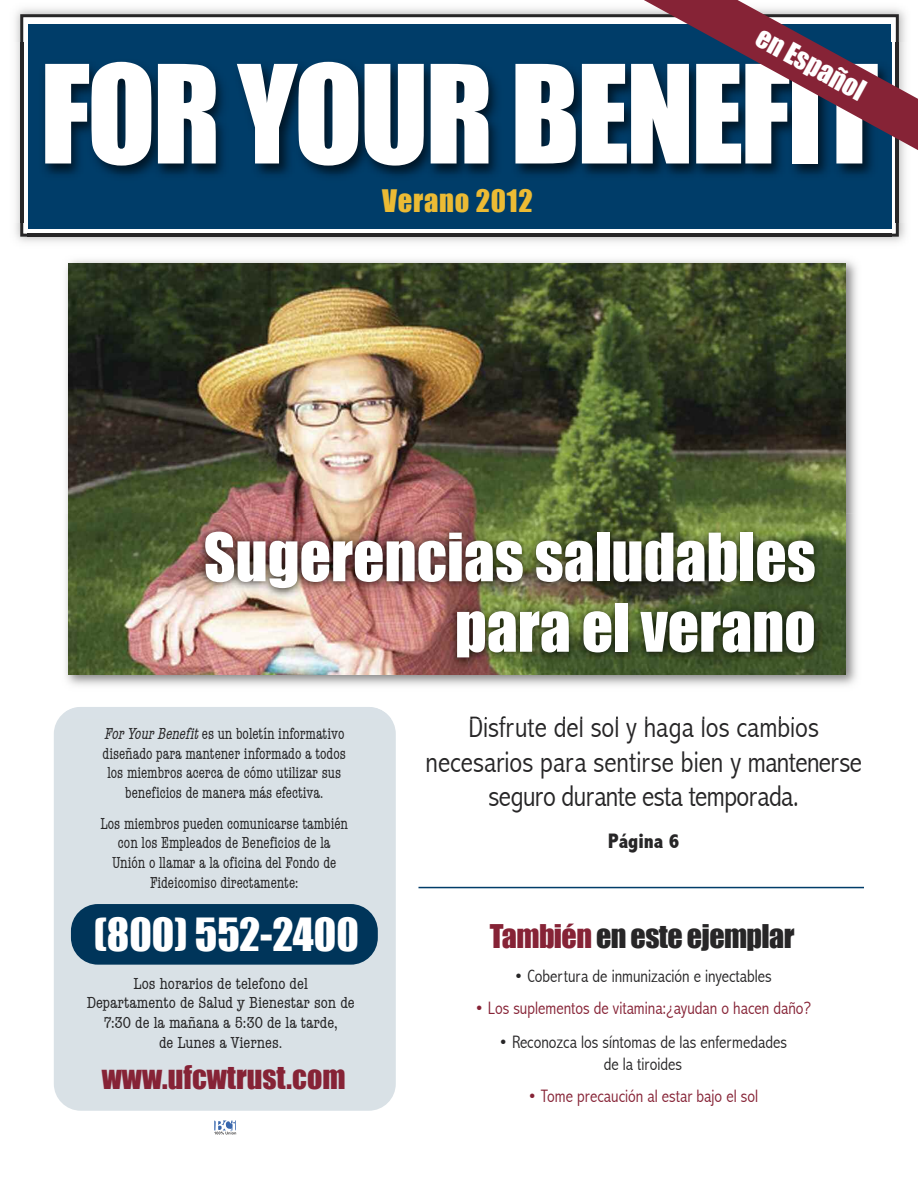
<style>
.page{position:relative;width:918px;height:1188px;background:#fff}
.page>*{position:absolute;margin:0;border:0;box-sizing:border-box;transform-origin:0 0}
.t1{font:126px "Impact";letter-spacing:-.025em;color:#fff}
.t2{font:61.5px/70.5px "Impact";color:#fff;text-align:right}
.t3{font:42px "Impact";color:#fff}
.t4{font:300 condensed 30px/34.5px "Abadi";color:#272627;text-align:center}
.t5{font:30px "Impact";letter-spacing:-.02em;color:#272627}
.t6{font:30px "Impact";color:#862336}
.t7{font:28.5px "Impact";letter-spacing:.025em;color:#ecbb34}
.t8{font:27px "Impact";color:#fff}
.t9{font:800 condensed 21px "Abadi";color:#272627}
.t10{font:300 condensed 18px/21.6px "Abadi";color:#272627;text-align:center}
.t11{font:300 condensed 18px "Abadi";color:#862336}
.t12{font:condensed 16.5px/19.8px "American Typewriter";color:#272627;text-align:center;scale:.9 1}
.t13{font:condensed 16.5px/19.8px "American Typewriter";color:#272627;text-align:center}
.s1{font-style:italic}
.s2{color:#862336}
</style>
<div class="page">
<svg style="left:29px;top:24px;width:862px;height:205px;background:#002f52"></svg>
<img style="left:12px;top:43px;width:12px;height:180px">
<img style="left:22px;top:43px;width:1px;height:180px">
<img style="left:28px;top:223px;width:864px;height:13px">
<img style="left:28px;top:234px;width:864px;height:1px">
<svg style="left:583px;top:0;width:335px;height:229px;background:#30435f"></svg>
<svg style="left:214px;top:1120px;width:22px;height:15px"></svg>
<div style="left:54px;top:707px;width:342px;height:404px;background:#d9e1e6;border-radius:27px"></div>
<div style="left:71px;top:904px;width:307px;height:61px;background:#00355a;border-radius:27px"></div>
<hr style="left:418px;top:887px;width:446px;height:1px;background:#003d69">
<img style="left:66px;top:260px;width:791px;height:254px">
<img style="left:69px;top:263px;width:777px;height:251px">
<img style="left:470px;top:716px;width:113px;height:3px">
<img style="left:65px;top:707px;width:326px;height:11px">
<img style="left:65px;top:514px;width:792px;height:172px">
<img style="left:69px;top:514px;width:777px;height:161px">
<h3 class="t8" style="left:767px;top:20px;width:121px;rotate:29deg">en Español</h3>
<h1 class="t1" style="left:40px;top:36px;width:840px">FOR YOUR BENEFIT</h1>
<h3 class="t7" style="left:382px;top:184px;width:152px">Verano 2012</h3>
<h2 class="t2" style="left:204px;top:521px;width:613px">Sugerencias saludables para el verano</h2>
<p class="t12" style="left:103px;top:724px;width:272px"><span class="s1">ForYourBenefit</span>es un boletín informativo diseñado para mantener informado a todos los miembros acerca de cómo utilizar sus beneficios de manera más efectiva.</p>
<p class="t12" style="left:100px;top:813px;width:277px">Los miembros pueden comunicarse también con los Empleados de Beneficios de la Unión o llamar a la oficina del Fondo de Fideicomiso directamente:</p>
<h3 class="t3" style="left:94px;top:908px;width:267px">(800) 552-2400</h3>
<p class="t13" style="left:87px;top:973px;width:269px">Los horarios de telefono del<br>Departamento de Salud y Bienestar son de<br>7:30 de la mañana a 5:30 de la tarde,<br>de Lunes a Viernes.</p>
<h3 class="t6" style="left:102px;top:1058px;width:245px">www.ufcwtrust.com</h3>
<h3 class="t4" style="left:426px;top:711px;width:438px">Disfrute del sol y haga los cambios necesarios para sentirse bien y mantenerse seguro durante esta temporada.</h3>
<p class="t9" style="left:608px;top:830px;width:73px">Página 6</p>
<h3 class="t5" style="left:490px;top:918px;width:306px"><span class="s2">También</span> en este ejemplar</h3>
<p class="t10" style="left:514px;top:966px;width:259px">• Cobertura de inmunización e inyectables</p>
<p class="t11" style="left:475px;top:999px;width:338px">• Los suplementos de vitamina:¿ayudan o hacen daño?</p>
<p class="t10" style="left:499px;top:1032px;width:290px">• Reconozca los síntomas de las enfermedades de la tiroides</p>
<p class="t11" style="left:528px;top:1086px;width:232px">• Tome precaución al estar bajo el sol</p>
</div>
